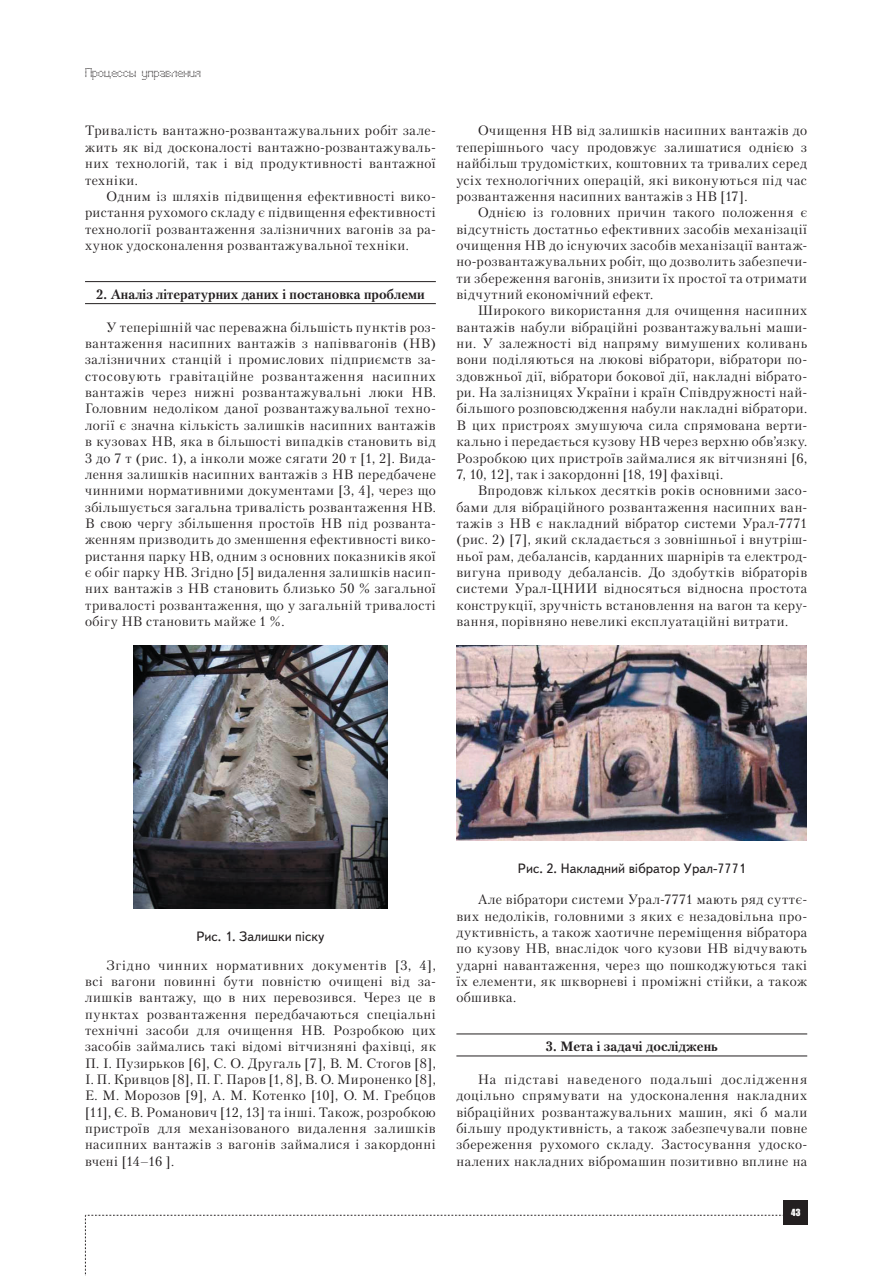
<style>
.page{position:relative;width:893px;height:1276px;background:#fff}
.page>*{position:absolute;margin:0;border:0;box-sizing:border-box;transform-origin:0 0}
.t1{font:13.5px/16.4px "Petersburg C";letter-spacing:.04em;color:#231f20;text-align:justify}
.t2{font:700 13.5px "Petersburg C";color:#231f20}
.t3{font:13.5px "Text Book C";color:#231f20}
.t4{font:12px "Perfo";letter-spacing:.015em;color:#231f20}
.t5{font:9px "Impact";color:#fff}
</style>
<div class="page">
<svg style="left:85px;top:1215px;width:699px;height:61px"></svg>
<div style="left:784px;top:1200px;width:24px;height:25px;background:#231f20"></div>
<hr style="left:85px;top:281px;width:351px;height:1px;background:#231f20">
<hr style="left:85px;top:303px;width:351px;height:1px;background:#231f20">
<img style="left:133px;top:645px;width:254px;height:263px">
<hr style="left:456px;top:1033px;width:351px;height:1px;background:#231f20">
<hr style="left:456px;top:1055px;width:351px;height:1px;background:#231f20">
<img style="left:457px;top:645px;width:350px;height:195px">
<p class="t4" style="left:85px;top:66px;width:117px">Процессы управления</p>
<p class="t1" style="left:85px;top:122px;width:352px">Тривалість вантажно-розвантажувальних робіт зале&shy;жить як від досконалості вантажно-розвантажуваль&shy;них технологій, так і від продуктивності вантажної техніки.</p>
<p class="t1" style="left:85px;top:188px;width:352px;text-indent:21px">Одним із шляхів підвищення ефективності вико&shy;ристання рухомого складу є підвищення ефективності технології розвантаження залізничних вагонів за ра&shy;хунок удосконалення розвантажувальної техніки.</p>
<p class="t2" style="left:96px;top:286px;width:330px">2. Аналіз літературних даних і постановка проблеми</p>
<p class="t1" style="left:85px;top:319px;width:352px;text-indent:21px">У теперішній час переважна більшість пунктів роз&shy;вантаження насипних вантажів з напіввагонів (НВ) залізничних станцій і промислових підприємств за&shy;стосовують гравітаційне розвантаження насипних вантажів через нижні розвантажувальні люки НВ.<br>Головним недоліком даної розвантажувальної техно&shy;логії є значна кількість залишків насипних вантажів в кузовах НВ, яка в більшості випадків становить від 3 до 7 т (рис. 1), а інколи може сягати 20 т [1, 2]. Вида&shy;лення залишків насипних вантажів з НВ передбачене чинними нормативними документами [3, 4], через що збільшується загальна тривалість розвантаження НВ.<br>В свою чергу збільшення простоїв НВ під розванта&shy;женням призводить до зменшення ефективності вико&shy;ристання парку НВ, одним з основних показників якої є обіг парку НВ. Згідно [5] видалення залишків насип&shy;них вантажів з НВ становить близько 50 % загальної тривалості розвантаження, що у загальній тривалості обігу НВ становить майже 1 %.</p>
<p class="t1" style="left:456px;top:122px;width:352px;text-indent:21px">Очищення НВ від залишків насипних вантажів до теперішнього часу продовжує залишатися однією з найбільш трудомістких, коштовних та тривалих серед усіх технологічних операцій, які виконуються під час розвантаження насипних вантажів з НВ [17].</p>
<p class="t1" style="left:456px;top:204px;width:352px;text-indent:21px">Однією із головних причин такого положення є відсутність достатньо ефективних засобів механізації очищення НВ до існуючих засобів механізації вантаж&shy;но-розвантажувальних робіт, що дозволить забезпечи&shy;ти збереження вагонів, знизити їх простої та отримати відчутний економічний ефект.</p>
<p class="t1" style="left:456px;top:302px;width:352px;text-indent:21px">Широкого використання для очищення насипних вантажів набули вібраційні розвантажувальні маши&shy;ни. У залежності від напряму вимушених коливань вони поділяються на люкові вібратори, вібратори по&shy;здовжньої дії, вібратори бокової дії, накладні вібрато&shy;ри. На залізницях України і країн Співдружності най&shy;більшого розповсюдження набули накладні вібратори.<br>В цих пристроях змушуюча сила спрямована верти&shy;кально і передається кузову НВ через верхню обв’язку.<br>Розробкою цих пристроїв займалися як вітчизняні [6, 7, 10, 12], так і закордонні [18, 19] фахівці.</p>
<p class="t1" style="left:456px;top:482px;width:352px;text-indent:21px">Впродовж кількох десятків років основними засо&shy;бами для вібраційного розвантаження насипних ван&shy;тажів з НВ є накладний вібратор системи Урал-7771 (рис. 2) [7], який складається з зовнішньої і внутріш&shy;ньої рам, дебалансів, карданних шарнірів та електрод&shy;вигуна приводу дебалансів. До здобутків вібраторів системи Урал-ЦНИИ відносяться відносна простота конструкції, зручність встановлення на вагон та керу&shy;вання, порівняно невеликі експлуатаційні витрати.</p>
<p class="t3" style="left:196px;top:929px;width:130px">Рис. 1. Залишки піску</p>
<p class="t1" style="left:85px;top:956px;width:352px;text-indent:21px">Згідно чинних нормативних документів [3, 4], всі вагони повинні бути повністю очищені від за&shy;лишків вантажу, що в них перевозився. Через це в пунктах розвантаження передбачаються спеціальні технічні засоби для очищення НВ. Розробкою цих засобів займались такі відомі вітчизняні фахівці, як П. І. Пузирьков [6], С. О. Другаль [7], В. М. Стогов [8], І. П. Кривцов [8], П. Г. Паров [1, 8], В. О. Мироненко [8], Е. М. Морозов [9], А. М. Котенко [10], О. М. Гребцов [11], Є. В. Романович [12, 13] та інші. Також, розробкою пристроїв для механізованого видалення залишків насипних вантажів з вагонів займалися і закордонні вчені [14–16 ].</p>
<p class="t3" style="left:518px;top:861px;width:229px">Рис. 2. Накладний вібратор Урал-7771</p>
<p class="t1" style="left:456px;top:891px;width:352px;text-indent:21px">Але вібратори системи Урал-7771 мають ряд суттє&shy;вих недоліків, головними з яких є незадовільна про&shy;дуктивність, а також хаотичне переміщення вібратора по кузову НВ, внаслідок чого кузови НВ відчувають ударні навантаження, через що пошкоджуються такі їх елементи, як шкворневі і проміжні стійки, а також обшивка.</p>
<p class="t2" style="left:546px;top:1038px;width:174px">3. Мета і задачі досліджень</p>
<p class="t1" style="left:456px;top:1071px;width:352px;text-indent:21px">На підставі наведеного подальші дослідження доцільно спрямувати на удосконалення накладних вібраційних розвантажувальних машин, які б мали більшу продуктивність, а також забезпечували повне збереження рухомого складу. Застосування удоско&shy;налених накладних вібромашин позитивно вплине на</p>
<p class="t5" style="left:791px;top:1205px;width:11px">43</p>
</div>
